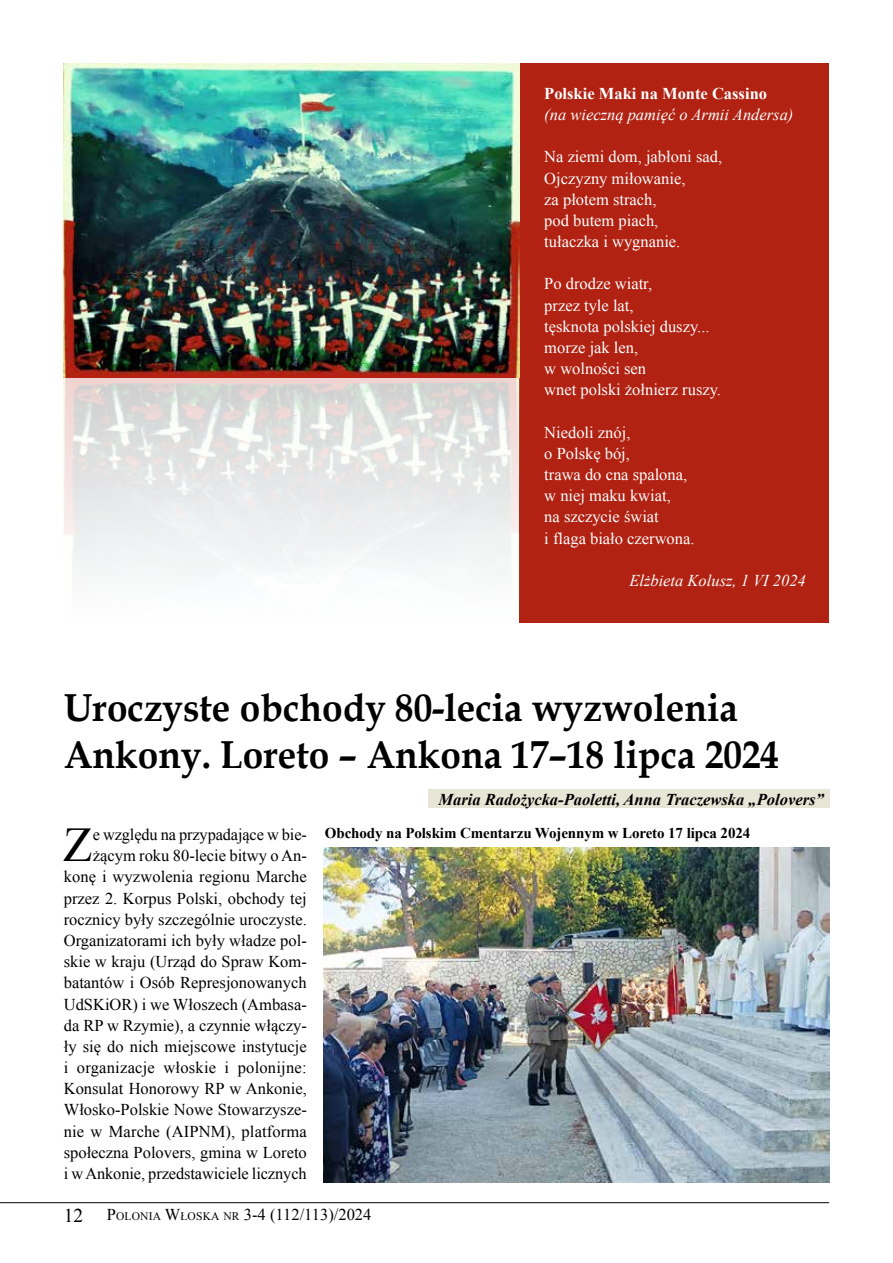
<style>
.page{position:relative;width:893px;height:1263px;background:#fff}
.page>*{position:absolute;margin:0;border:0;box-sizing:border-box;transform-origin:0 0}
.t1{font:48.45px "Times New Roman";color:#000}
.t2{font:700 39px/46.8px "Book Antiqua";color:#000;scale:.95 1}
.t3{font:16.5px/21.1px "Times New Roman";color:#000;text-align:right}
.t4{font:16.5px/21.1px "Times New Roman";color:#fff}
.t5{font:italic 16.5px "Times New Roman";color:#fff}
.t6{font:italic 700 16.5px "Times New Roman";color:#000}
.t7{font:16.5px "Times New Roman";color:#000}
.t8{font:700 16.5px "Times New Roman";color:#fff}
.t9{font:700 15px "Times New Roman";letter-spacing:-.005em;color:#000}
.s1{font-size:19.5px}
.s2{font-size:11.55px}
</style>
<div class="page">
<hr style="left:0;top:1202px;width:829px;height:1px;background:#000">
<div style="left:519px;top:64px;width:310px;height:559px;background:#b12212"></div>
<img style="left:64px;top:64px;width:455px;height:507px">
<div style="left:428px;top:789px;width:401px;height:18px;background:#e7e5d5"></div>
<img style="left:324px;top:847px;width:505px;height:335px">
<p class="t8" style="left:544px;top:82px;width:224px">Polskie Maki na Monte Cassino</p>
<p class="t5" style="left:544px;top:103px;width:251px">(na wieczną pamięć o Armii Andersa)</p>
<p class="t4" style="left:544px;top:146px;width:179px">Na ziemi dom, jabłoni sad,<br>Ojczyzny miłowanie,<br>za płotem strach,<br>pod butem piach,<br>tułaczka i wygnanie.</p>
<p class="t4" style="left:544px;top:273px;width:178px">Po drodze wiatr,<br>przez tyle lat,<br>tęsknota polskiej duszy... morze jak len,<br>w wolności sen<br>wnet polski żołnierz ruszy.</p>
<p class="t4" style="left:544px;top:421px;width:152px">Niedoli znój,<br>o Polskę bój,<br>trawa do cna spalona, w niej maku kwiat,<br>na szczycie świat<br>i flaga biało czerwona.</p>
<p class="t5" style="left:629px;top:569px;width:178px">Elżbieta Kolusz, 1 VI 2024</p>
<h2 class="t2" style="left:64px;top:685px;width:754px">Uroczyste obchody 80-lecia wyzwolenia<br>Ankony. Loreto – Ankona 17–18 lipca 2024</h2>
<p class="t3" style="left:64px;top:824px;width:245px">e względu na przypadające w bie&shy;żącym roku 80-lecie bitwy o An&shy;konę i wyzwolenia regionu Marche przez 2. Korpus Polski, obchody tej rocznicy były szczególnie uroczyste.<br>Organizatorami ich były władze pol&shy;skie w kraju (Urząd do Spraw Kom&shy;batantów i Osób Represjonowanych UdSKiOR) i we Włoszech (Ambasa&shy;da RP w Rzymie), a czynnie włączy&shy;ły się do nich miejscowe instytucje i organizacje włoskie i polonijne:<br>Konsulat Honorowy RP w Ankonie, Włosko-Polskie Nowe Stowarzysze&shy;nie w Marche (AIPNM), platforma społeczna Polovers, gmina w Loreto i w Ankonie, przedstawiciele licznych</p>
<h1 class="t1" style="left:63px;top:812px;width:31px">Z</h1>
<p class="t6" style="left:439px;top:787px;width:387px">Maria Radożycka-Paoletti, Anna Traczewska „Polovers”</p>
<p class="t9" style="left:325px;top:823px;width:427px">Obchody na Polskim Cmentarzu Wojennym w Loreto 17 lipca 2024</p>
<p class="t7" style="left:64px;top:1203px;width:309px"><span class="s1">12</span> P<span class="s2">OLONIA</span> W<span class="s2">ŁOSKA NR</span> 3-4 (112/113)/2024</p>
</div>
